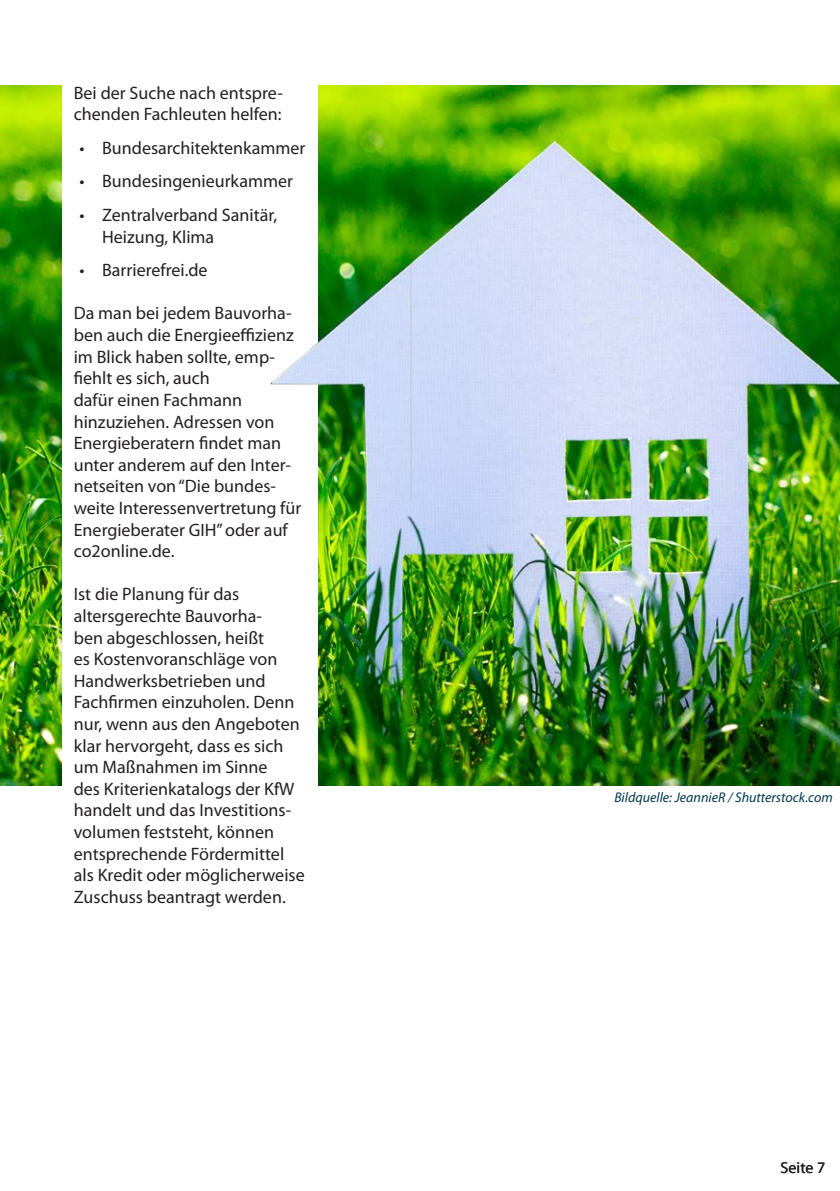
<style>
.page{position:relative;width:840px;height:1191px;background:#fff}
.page>*{position:absolute;margin:0;border:0;box-sizing:border-box;transform-origin:0 0}
.RdW_-_S00_Fliesstext{font:18px/21.6px "Myriad Pro";color:#231f20}
.RdW_Seitenzahl{font:16px "Myriad Pro";color:#231f20}
.RdW_-_S08_Fußnote_07{font:italic 14px "Myriad Pro";color:#00374d}
</style>
<div class="page">
<img style="left:0;top:85px;width:839px;height:700px">
<div style="left:62px;top:74px;width:255px;height:829px;background:#fff"></div>
<p class="RdW_-_S00_Fliesstext" style="left:74px;top:81px;width:210px">Bei der Suche nach entspre&shy;chenden Fachleuten helfen:</p>
<p class="RdW_-_S00_Fliesstext" style="left:79px;top:137px;width:227px">• Bundesarchitektenkammer</p>
<p class="RdW_-_S00_Fliesstext" style="left:79px;top:170px;width:215px">• Bundesingenieurkammer</p>
<p class="RdW_-_S00_Fliesstext" style="left:102px;top:204px;width:176px;text-indent:-23px">• Zentralverband Sanitär,<br>Heizung, Klima</p>
<p class="RdW_-_S00_Fliesstext" style="left:79px;top:259px;width:130px">• Barrierefrei.de</p>
<p class="RdW_-_S00_Fliesstext" style="left:74px;top:302px;width:229px">Da man bei jedem Bauvorha&shy;ben auch die Energieeffizienz im Blick haben sollte, emp&shy;fiehlt es sich, auch<br>dafür einen Fachmann hinzuziehen. Adressen von<br>Energieberatern findet man unter anderem auf den Inter&shy;netseiten von “Die bundes&shy;weite Interessenvertretung für<br>Energieberater GIH” oder auf co2online.de.</p>
<p class="RdW_-_S00_Fliesstext" style="left:74px;top:583px;width:232px">Ist die Planung für das altersgerechte Bauvorha-<br>ben abgeschlossen, heißt<br>es Kostenvoranschläge von<br>Handwerksbetrieben und<br>Fachfirmen einzuholen. Denn nur, wenn aus den Angeboten klar hervorgeht, dass es sich um Maßnahmen im Sinne<br>des Kriterienkatalogs der KfW handelt und das Investitions&shy;volumen feststeht, können entsprechende Fördermittel als Kredit oder möglicherweise<br>Zuschuss beantragt werden.</p>
<p class="RdW_-_S08_Fußnote_07" style="left:614px;top:788px;width:220px">Bildquelle: JeannieR / Shutterstock.com</p>
<p class="RdW_Seitenzahl" style="left:780px;top:1157px;width:46px">Seite 7</p>
</div>
